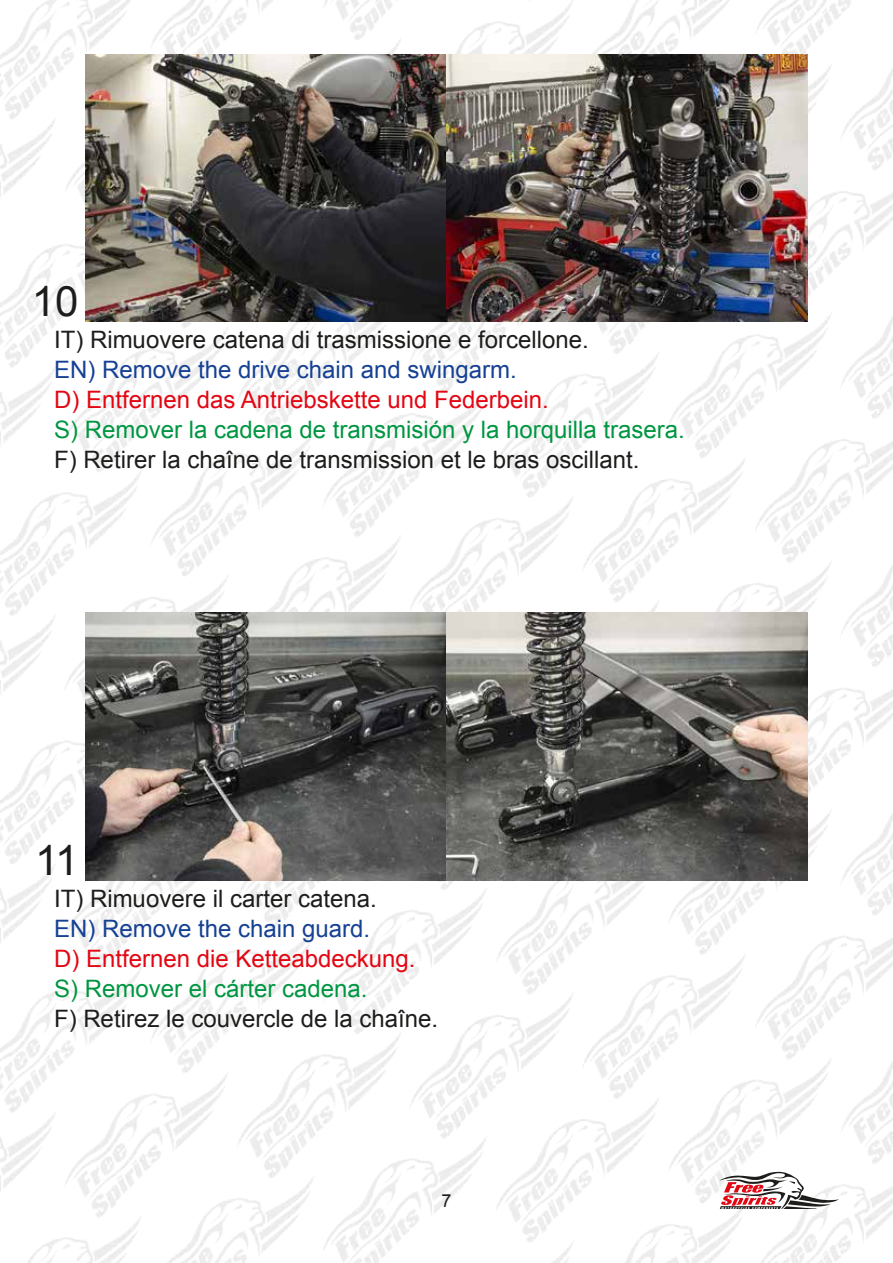
<style>
.page{position:relative;width:893px;height:1263px;background:#fff}
.page>*{position:absolute;margin:0;border:0;box-sizing:border-box;transform-origin:0 0}
.t1{font:42px "Arial";color:#1d1d1b}
.t2{font:24px "Arial";color:#1d1d1b}
.t3{font:24px "Arial";color:#009641}
.t4{font:24px "Arial";color:#e30613}
.t5{font:24px "Arial";color:#164194}
.t6{font:18px "Arial";color:#1d1d1b}
</style>
<div class="page">
<img style="left:0;top:0;width:893px;height:1262px">
<svg style="left:719px;top:1172px;width:120px;height:37px"></svg>
<img style="left:85px;top:54px;width:723px;height:268px">
<img style="left:85px;top:613px;width:723px;height:268px">
<h1 class="t1" style="left:32px;top:274px;width:48px">10</h1>
<p class="t2" style="left:54px;top:324px;width:536px">IT) Rimuovere catena di trasmissione e forcellone.</p>
<p class="t5" style="left:54px;top:354px;width:464px">EN) Remove the drive chain and swingarm.</p>
<p class="t4" style="left:54px;top:384px;width:496px">D) Entfernen das Antriebskette und Federbein.</p>
<p class="t3" style="left:54px;top:414px;width:632px">S) Remover la cadena de transmisión y la horquilla trasera.</p>
<p class="t2" style="left:54px;top:444px;width:587px">F) Retirer la chaîne de transmission et le bras oscillant.</p>
<h1 class="t1" style="left:35px;top:832px;width:45px">11</h1>
<p class="t2" style="left:54px;top:883px;width:324px">IT) Rimuovere il carter catena.</p>
<p class="t5" style="left:54px;top:913px;width:318px">EN) Remove the chain guard.</p>
<p class="t4" style="left:54px;top:943px;width:363px">D) Entfernen die Ketteabdeckung.</p>
<p class="t3" style="left:54px;top:973px;width:315px">S) Remover el cárter cadena.</p>
<p class="t2" style="left:54px;top:1003px;width:386px">F) Retirez le couvercle de la chaîne.</p>
<p class="t6" style="left:441px;top:1189px;width:12px">7</p>
</div>
